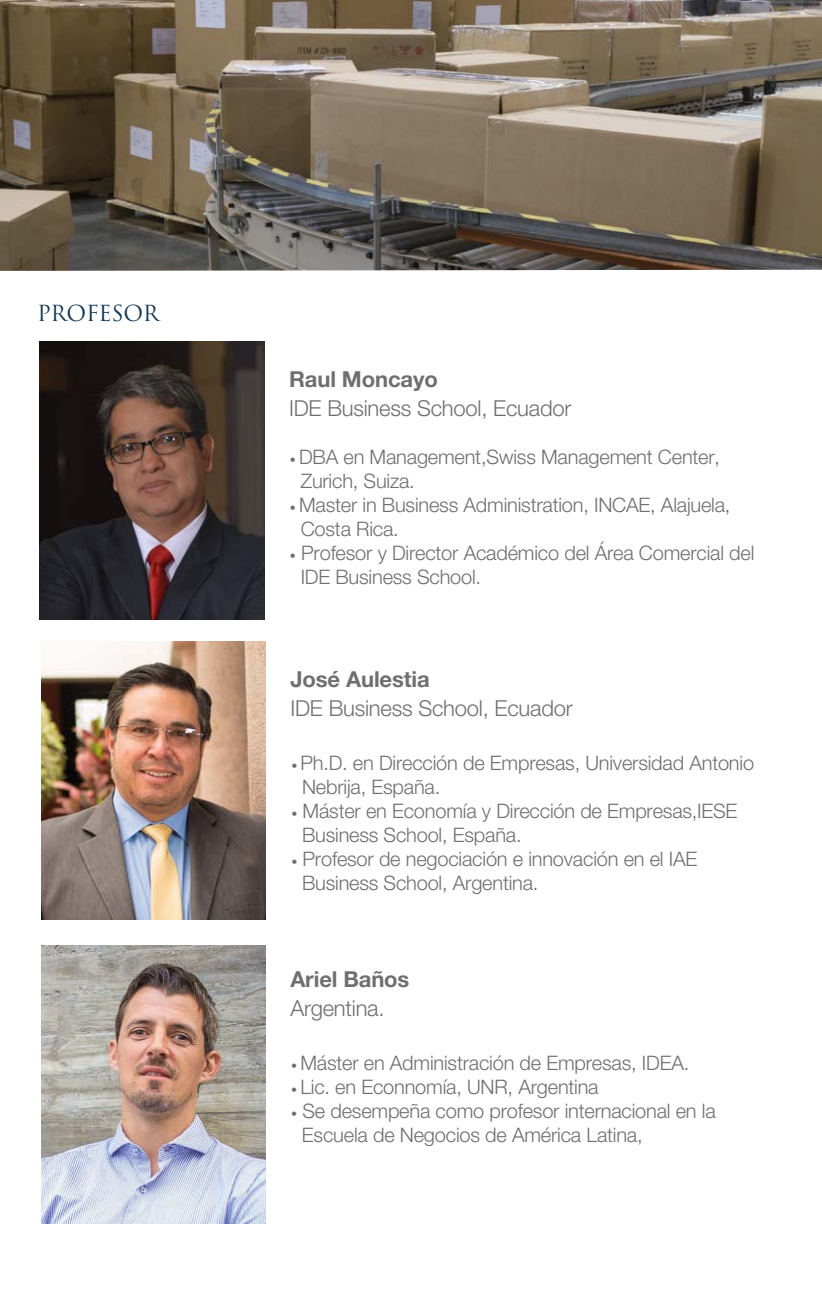
<style>
.page{position:relative;width:822px;height:1304px;background:#fff}
.page>*{position:absolute;margin:0;border:0;box-sizing:border-box;transform-origin:0 0}
.t1{font:300 22px "Helvetica Neue LT Pro";letter-spacing:-.01em;color:#706f6f}
.t2{font:700 22px "Helvetica Neue LT Pro";letter-spacing:-.005em;color:#706f6f}
.t3{font:21.6px "Trajan Pro";letter-spacing:-.015em;color:#103552}
.t4{font:300 20px/24px "Helvetica Neue LT Pro";letter-spacing:-.01em;color:#706f6f}
.s1{font-size:12px}
</style>
<div class="page">
<img style="left:0;top:0;width:821px;height:271px">
<img style="left:41px;top:945px;width:224px;height:278px">
<img style="left:40px;top:341px;width:224px;height:278px">
<img style="left:41px;top:642px;width:224px;height:278px">
<p class="t3" style="left:37px;top:299px;width:124px">PROFESOR</p>
<p class="t2" style="left:289px;top:365px;width:150px">Raul Moncayo</p>
<p class="t1" style="left:289px;top:394px;width:284px">IDE Business School, Ecuador</p>
<p class="t4" style="left:301px;top:444px;width:421px;text-indent:-11px"><span class="s1">•</span> DBA en Management,Swiss Management Center,<br>Zurich, Suiza.</p>
<p class="t4" style="left:301px;top:492px;width:431px;text-indent:-11px"><span class="s1">•</span> Master in Business Administration, INCAE, Alajuela,<br>Costa Rica.</p>
<p class="t4" style="left:301px;top:540px;width:455px;text-indent:-11px"><span class="s1">•</span> Profesor y Director Académico del Área Comercial del<br>IDE Business School.</p>
<p class="t2" style="left:290px;top:666px;width:141px">José Aulestia</p>
<p class="t1" style="left:290px;top:695px;width:284px">IDE Business School, Ecuador</p>
<p class="t4" style="left:302px;top:751px;width:453px;text-indent:-11px"><span class="s1">•</span> Ph.D. en Dirección de Empresas, Universidad Antonio<br>Nebrija, España.</p>
<p class="t4" style="left:302px;top:799px;width:437px;text-indent:-11px"><span class="s1">•</span> Máster en Economía y Dirección de Empresas,IESE<br>Business School, España.</p>
<p class="t4" style="left:302px;top:847px;width:397px;text-indent:-11px"><span class="s1">•</span> Profesor de negociación e innovación en el IAE<br>Business School, Argentina.</p>
<p class="t2" style="left:290px;top:965px;width:121px">Ariel Baños</p>
<p class="t1" style="left:290px;top:994px;width:96px">Argentina.</p>
<p class="t4" style="left:291px;top:1050px;width:399px"><span class="s1">•</span> Máster en Administración de Empresas, IDEA.</p>
<p class="t4" style="left:291px;top:1074px;width:309px"><span class="s1">•</span> Lic. en Econnomía, UNR, Argentina</p>
<p class="t4" style="left:302px;top:1098px;width:415px;text-indent:-11px"><span class="s1">•</span> Se desempeña como profesor internacional en la<br>Escuela de Negocios de América Latina,</p>
</div>
